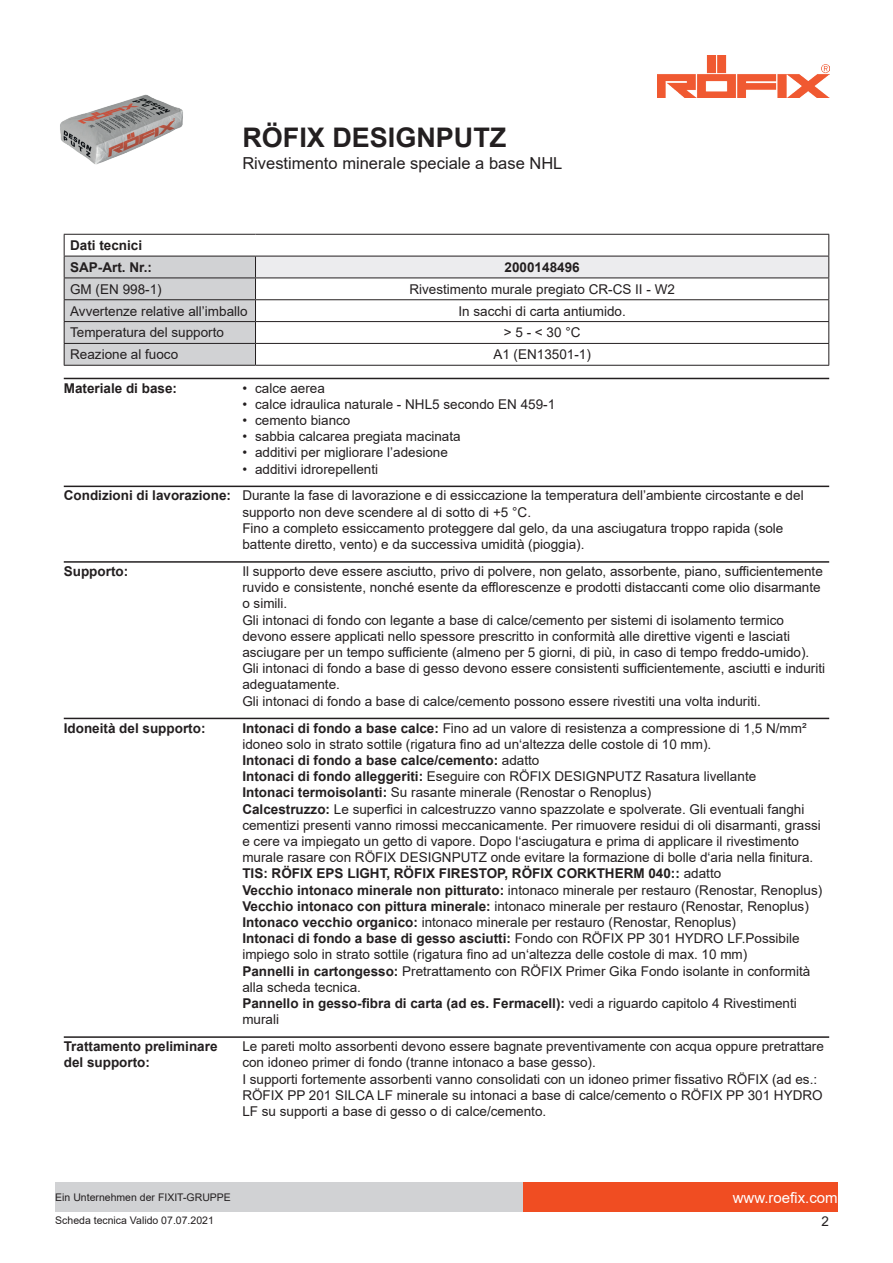
<style>
.page{position:relative;width:893px;height:1263px;background:#fff}
.page>*{position:absolute;margin:0;border:0;box-sizing:border-box;transform-origin:0 0}
.t1{font:700 27px "Arial";color:#231f20}
.t2{font:16.5px "Arial";color:#231f20}
.t3{font:15px "Arial";color:#fff}
.t4{font:13.5px/16.2px "Arial";color:#231f20}
.t5{font:700 13.5px/21.9px "Arial";color:#231f20}
.t6{font:10.5px "Arial";color:#231f20}
.s1{font-weight:700}
</style>
<div class="page">
<img style="left:60px;top:95px;width:123px;height:70px">
<img style="left:657px;top:55px;width:172px;height:43px">
<div style="left:523px;top:1182px;width:315px;height:30px;background:#f04d22"></div>
<div style="left:55px;top:1182px;width:468px;height:30px;background:#d1d2d4"></div>
<div style="left:255px;top:256px;width:574px;height:22px;background:#ececee"></div>
<hr style="left:64px;top:234px;width:191px;height:1px;background:#231f20">
<hr style="left:255px;top:234px;width:574px;height:1px;background:#231f20">
<hr style="left:255px;top:256px;width:574px;height:1px;background:#231f20">
<hr style="left:255px;top:278px;width:574px;height:1px;background:#231f20">
<hr style="left:255px;top:299px;width:574px;height:1px;background:#231f20">
<hr style="left:255px;top:321px;width:574px;height:1px;background:#231f20">
<hr style="left:255px;top:343px;width:574px;height:1px;background:#231f20">
<svg style="left:64px;top:235px;width:192px;height:130px;background:#cdcecf"></svg>
<svg style="left:828px;top:235px;width:1px;height:130px"></svg>
<hr style="left:64px;top:365px;width:191px;height:1px;background:#231f20">
<hr style="left:255px;top:365px;width:574px;height:1px;background:#231f20">
<hr style="left:64px;top:378px;width:765px;height:1px;background:#231f20">
<hr style="left:64px;top:486px;width:765px;height:1px;background:#231f20">
<hr style="left:64px;top:561px;width:765px;height:2px;background:#231f20">
<hr style="left:64px;top:718px;width:765px;height:1px;background:#231f20">
<hr style="left:64px;top:1036px;width:765px;height:2px;background:#231f20">
<p class="t5" style="left:70px;top:235px;width:83px">Dati tecnici<br>SAP-Art. Nr.:</p>
<h1 class="t1" style="left:242px;top:119px;width:266px">RÖFIX DESIGNPUTZ</h1>
<p class="t2" style="left:242px;top:152px;width:322px">Rivestimento minerale speciale a base NHL</p>
<p class="t5" style="left:505px;top:256px;width:77px">2000148496</p>
<p class="t4" style="left:70px;top:281px;width:93px">GM (EN 998-1)</p>
<p class="t4" style="left:409px;top:281px;width:267px">Rivestimento murale pregiato CR-CS II - W2</p>
<p class="t4" style="left:70px;top:303px;width:179px">Avvertenze relative all’imballo</p>
<p class="t4" style="left:458px;top:303px;width:169px">In sacchi di carta antiumido.</p>
<p class="t4" style="left:70px;top:324px;width:155px">Temperatura del supporto</p>
<p class="t4" style="left:504px;top:324px;width:78px">&gt; 5 - &lt; 30 °C</p>
<p class="t4" style="left:70px;top:346px;width:110px">Reazione al fuoco</p>
<p class="t4" style="left:493px;top:346px;width:99px">A1 (EN13501-1)</p>
<p class="t5" style="left:64px;top:377px;width:115px">Materiale di base:</p>
<p class="t4" style="left:242px;top:380px;width:84px">• calce aerea</p>
<p class="t4" style="left:242px;top:396px;width:314px">• calce idraulica naturale - NHL5 secondo EN 459-1</p>
<p class="t4" style="left:242px;top:412px;width:110px">• cemento bianco</p>
<p class="t4" style="left:242px;top:428px;width:220px">• sabbia calcarea pregiata macinata</p>
<p class="t4" style="left:242px;top:444px;width:207px">• additivi per migliorare l’adesione</p>
<p class="t4" style="left:64px;top:455px;width:741px;line-height:26.8px;text-indent:179px">• additivi idrorepellenti<br><span class="s1">Condizioni di lavorazione:</span> Durante la fase di lavorazione e di essiccazione la temperatura dell’ambiente circostante e del</p>
<p class="t4" style="left:242px;top:504px;width:543px">supporto non deve scendere al di sotto di +5 °C.<br>Fino a completo essiccamento proteggere dal gelo, da una asciugatura troppo rapida (sole battente diretto, vento) e da successiva umidità (pioggia).</p>
<p class="t5" style="left:64px;top:560px;width:66px">Supporto:</p>
<p class="t4" style="left:242px;top:563px;width:584px">Il supporto deve essere asciutto, privo di polvere, non gelato, assorbente, piano, sufficientemente ruvido e consistente, nonché esente da efflorescenze e prodotti distaccanti come olio disarmante o simili.<br>Gli intonaci di fondo con legante a base di calce/cemento per sistemi di isolamento termico devono essere applicati nello spessore prescritto in conformità alle direttive vigenti e lasciati asciugare per un tempo sufficiente (almeno per 5 giorni, di più, in caso di tempo freddo-umido).<br>Gli intonaci di fondo a base di gesso devono essere consistenti sufficientemente, asciutti e induriti adeguatamente.<br>Gli intonaci di fondo a base di calce/cemento possono essere rivestiti una volta induriti.</p>
<p class="t5" style="left:64px;top:717px;width:143px">Idoneità del supporto:</p>
<p class="t4" style="left:242px;top:719px;width:581px"><span class="s1">Intonaci di fondo a base calce:</span> Fino ad un valore di resistenza a compressione di 1,5 N/mm² idoneo solo in strato sottile (rigatura fino ad un‘altezza delle costole di 10 mm).<br><span class="s1">Intonaci di fondo a base calce/cemento:</span> adatto<br><span class="s1">Intonaci di fondo alleggeriti:</span> Eseguire con RÖFIX DESIGNPUTZ Rasatura livellante<br><span class="s1">Intonaci termoisolanti:</span> Su rasante minerale (Renostar o Renoplus)<br><span class="s1">Calcestruzzo:</span> Le superfici in calcestruzzo vanno spazzolate e spolverate. Gli eventuali fanghi cementizi presenti vanno rimossi meccanicamente. Per rimuovere residui di oli disarmanti, grassi e cere va impiegato un getto di vapore. Dopo l‘asciugatura e prima di applicare il rivestimento murale rasare con RÖFIX DESIGNPUTZ onde evitare la formazione di bolle d‘aria nella finitura.<br><span class="s1">TIS: RÖFIX EPS LIGHT, RÖFIX FIRESTOP, RÖFIX CORKTHERM 040::</span> adatto<br><span class="s1">Vecchio intonaco minerale non pitturato:</span> intonaco minerale per restauro (Renostar, Renoplus)<br><span class="s1">Vecchio intonaco con pittura minerale:</span> intonaco minerale per restauro (Renostar, Renoplus)<br><span class="s1">Intonaco vecchio organico:</span> intonaco minerale per restauro (Renostar, Renoplus)<br><span class="s1">Intonaci di fondo a base di gesso asciutti:</span> Fondo con RÖFIX PP 301 HYDRO LF.Possibile impiego solo in strato sottile (rigatura fino ad un‘altezza delle costole di max. 10 mm)<br><span class="s1">Pannelli in cartongesso:</span> Pretrattamento con RÖFIX Primer Gika Fondo isolante in conformità alla scheda tecnica.<br><span class="s1">Pannello in gesso-fibra di carta (ad es. Fermacell):</span> vedi a riguardo capitolo 4 Rivestimenti murali</p>
<p class="t5" style="left:64px;top:1038px;width:155px;line-height:16.2px">Trattamento preliminare del supporto:</p>
<p class="t4" style="left:242px;top:1038px;width:583px">Le pareti molto assorbenti devono essere bagnate preventivamente con acqua oppure pretrattare con idoneo primer di fondo (tranne intonaco a base gesso).<br>I supporti fortemente assorbenti vanno consolidati con un idoneo primer fissativo RÖFIX (ad es.:<br>RÖFIX PP 201 SILCA LF minerale su intonaci a base di calce/cemento o RÖFIX PP 301 HYDRO LF su supporti a base di gesso o di calce/cemento.</p>
<p class="t6" style="left:55px;top:1190px;width:177px">Ein Unternehmen der FIXIT-GRUPPE</p>
<p class="t3" style="left:733px;top:1187px;width:107px">www.roefix.com</p>
<p class="t6" style="left:55px;top:1213px;width:160px">Scheda tecnica Valido 07.07.2021</p>
<p class="t4" style="left:821px;top:1213px;width:9px">2</p>
</div>
